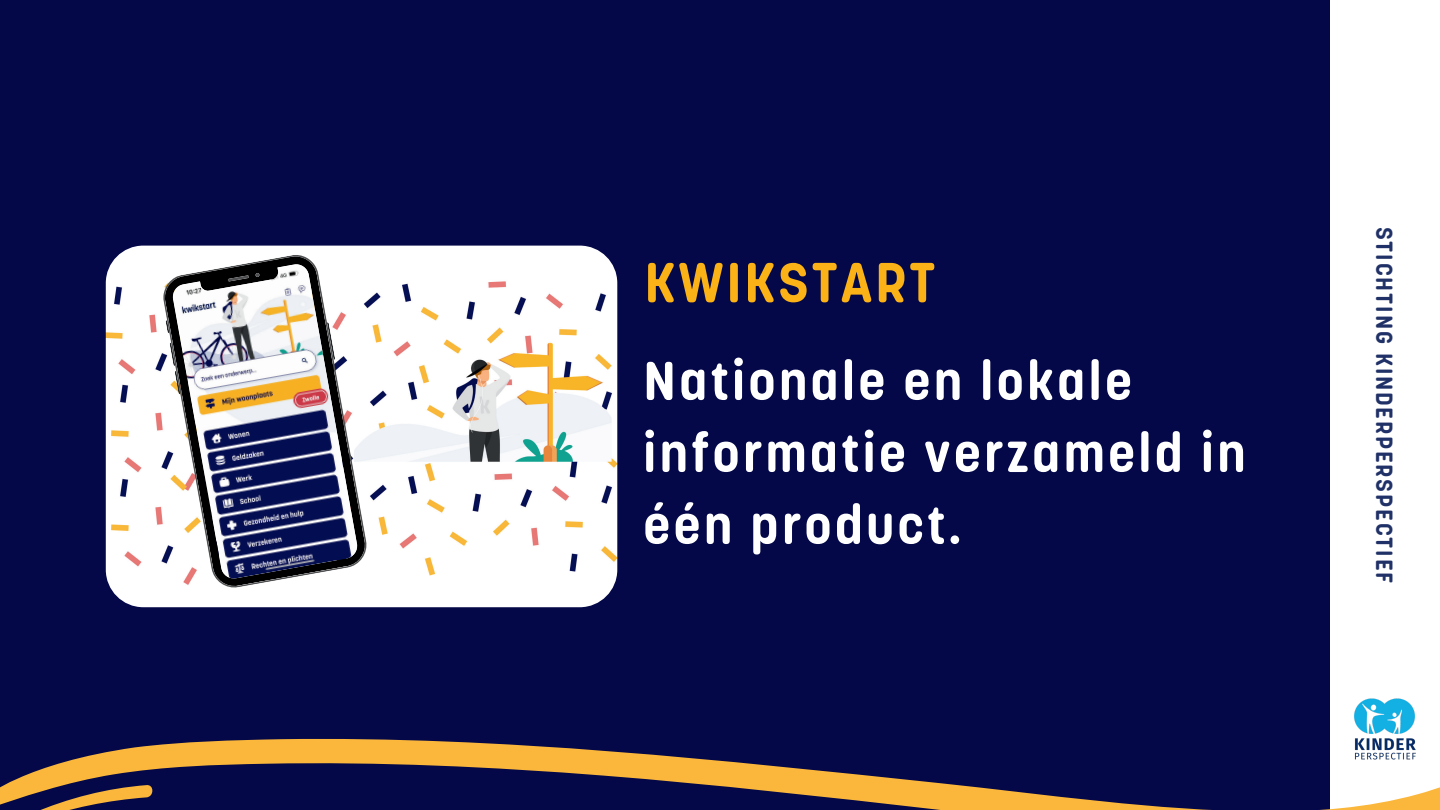
<style>
.page{position:relative;width:1440px;height:810px;background:#040848}
.page>*{position:absolute;margin:0;border:0;box-sizing:border-box;transform-origin:0 0}
.t1{font:700 56px "Korolev Rounded";letter-spacing:.045em;color:#fbb217}
.t2{font:700 54.2px/72px "Korolev Rounded";letter-spacing:.055em;color:#fff}
.t3{font:700 23.2px "Korolev Rounded";letter-spacing:.08em;color:#203167}
</style>
<div class="page">
<div style="left:1330px;top:0;width:110px;height:810px;background:#fff"></div>
<svg style="left:0;top:738px;width:1440px;height:72px"></svg>
<img style="left:106px;top:246px;width:511px;height:361px;border-radius:37px">
<svg style="left:163px;top:254px;width:205px;height:335px"></svg>
<img style="left:1340px;top:698px;width:90px;height:76px">
<p class="t1" style="left:644px;top:248px;width:293px">KWIKSTART</p>
<p class="t2" style="left:643px;top:345px;width:604px">Nationale en lokale informatie verzameld in één product.</p>
<p class="t3" style="left:1399px;top:227px;width:358px;rotate:90deg">STICHTING KINDERPERSPECTIEF</p>
</div>
